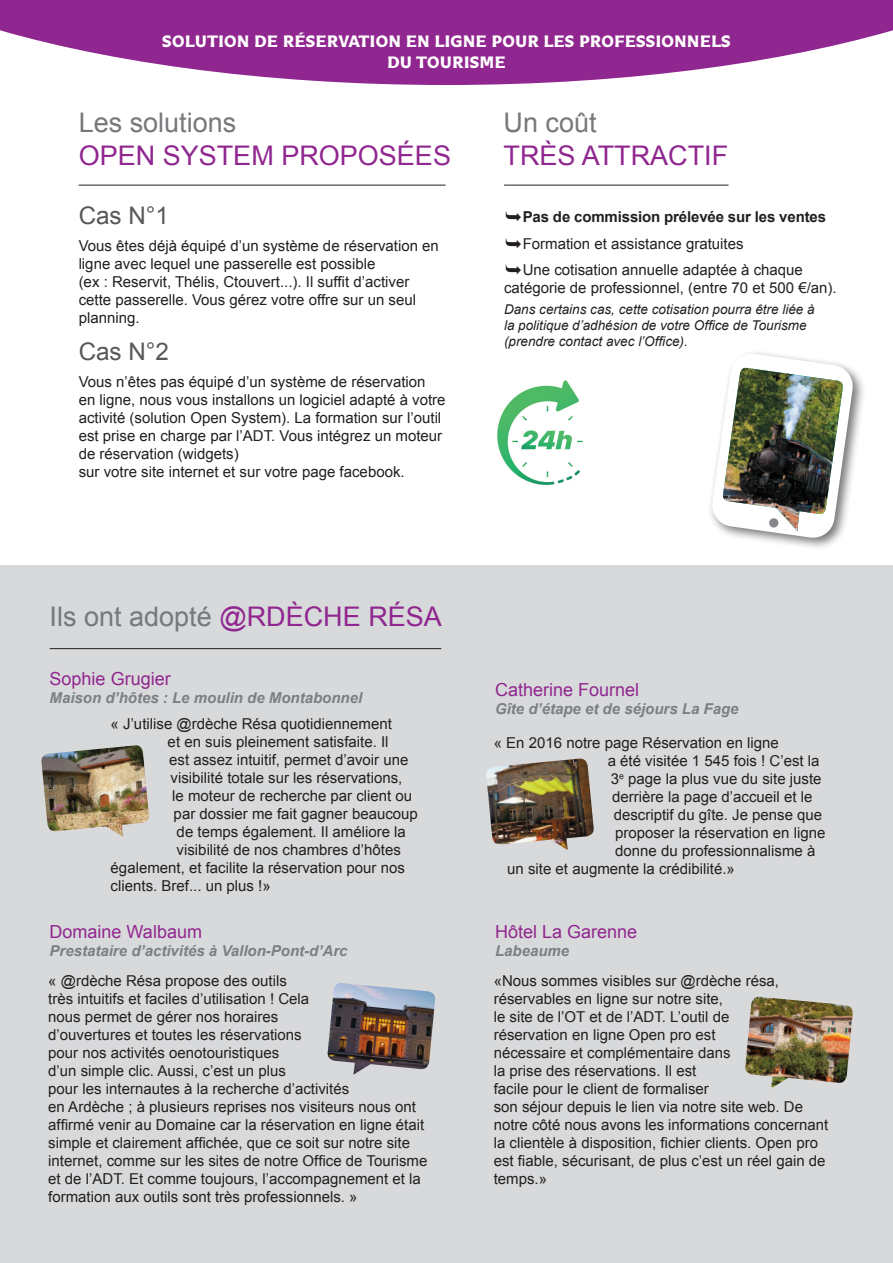
<style>
.page{position:relative;width:893px;height:1263px;background:#fff}
.page>*{position:absolute;margin:0;border:0;box-sizing:border-box;transform-origin:0 0}
.t1{font:27px "Arial";color:#76787b}
.t2{font:27px "Arial";color:#90268f}
.t3{font:24.15px "Arial";color:#57585a}
.t4{font:900 18px/21.6px "Cobalte";color:#fff;text-align:center}
.t5{font:18px "Arial";color:#90268f}
.t6{font:15px/18px "Arial";color:#231f20}
.t7{font:italic 700 15px "Arial";color:#7c7e81}
.t8{font:700 15px "Arial";letter-spacing:-.01em;color:#231f20}
.t9{font:italic 13.5px/16.2px "Arial";color:#231f20}
.s1{color:#90268f}
</style>
<div class="page">
<div style="left:0;top:566px;width:893px;height:697px;background:#d8d9db"></div>
<hr style="left:79px;top:185px;width:367px;height:1px;background:#231f20">
<hr style="left:50px;top:648px;width:391px;height:1px;background:#231f20">
<hr style="left:504px;top:185px;width:225px;height:1px;background:#231f20">
<div style="left:707px;top:349px;width:159px;height:202px;background:#231f20;opacity:.62"></div>
<svg style="left:711px;top:352px;width:143px;height:187px"></svg>
<img style="left:722px;top:368px;width:122px;height:163px">
<div style="left:769px;top:518px;width:10px;height:10px;background:#848689;border-radius:50%"></div>
<svg style="left:0;top:0;width:893px;height:85px;fill:#90268f"></svg>
<img style="left:327px;top:983px;width:109px;height:91px">
<img style="left:41px;top:745px;width:108px;height:92px">
<img style="left:486px;top:758px;width:108px;height:92px">
<img style="left:745px;top:997px;width:108px;height:91px">
<img style="left:497px;top:380px;width:86px;height:105px">
<p class="t4" style="left:162px;top:29px;width:570px">SOLUTION DE RÉSERVATION EN LIGNE POUR LES PROFESSIONNELS<br>DU TOURISME</p>
<h1 class="t1" style="left:79px;top:105px;width:159px">Les solutions</h1>
<h1 class="t2" style="left:79px;top:137px;width:374px">OPEN SYSTEM PROPOSÉES</h1>
<h2 class="t3" style="left:79px;top:199px;width:92px">Cas N°1</h2>
<p class="t6" style="left:79px;top:236px;width:362px">Vous êtes déjà équipé d’un système de réservation en ligne avec lequel une passerelle est possible<br>(ex : Reservit, Thélis, Ctouvert...). Il suffit d’activer cette passerelle. Vous gérez votre offre sur un seul planning.</p>
<h2 class="t3" style="left:79px;top:336px;width:92px">Cas N°2</h2>
<p class="t6" style="left:79px;top:373px;width:368px">Vous n’êtes pas équipé d’un système de réservation en ligne, nous vous installons un logiciel adapté à votre activité (solution Open System). La formation sur l’outil est prise en charge par l’ADT. Vous intégrez un moteur de réservation (widgets)<br>sur votre site internet et sur votre page facebook.</p>
<h1 class="t1" style="left:504px;top:105px;width:95px">Un coût</h1>
<h1 class="t2" style="left:504px;top:137px;width:226px">TRÈS ATTRACTIF</h1>
<p class="t8" style="left:523px;top:207px;width:305px">Pas de commission prélevée sur les ventes</p>
<p class="t6" style="left:523px;top:230px;width:282px;line-height:26.5px">Formation et assistance gratuites<br>Une cotisation annuelle adaptée à chaque</p>
<p class="t6" style="left:504px;top:279px;width:334px">catégorie de professionnel, (entre 70 et 500 €/an).</p>
<p class="t9" style="left:504px;top:301px;width:312px">Dans certains cas, cette cotisation pourra être liée à la politique d’adhésion de votre Office de Tourisme (prendre contact avec l’Office).</p>
<h1 class="t1" style="left:50px;top:598px;width:394px">Ils ont adopté <span class="s1">@RDÈCHE RÉSA</span></h1>
<p class="t5" style="left:50px;top:667px;width:123px">Sophie Grugier</p>
<p class="t7" style="left:50px;top:688px;width:314px">Maison d’hôtes : Le moulin de Montabonnel</p>
<p class="t6" style="left:111px;top:715px;width:283px">« J’utilise @rdèche Résa quotidiennement</p>
<p class="t6" style="left:168px;top:733px;width:222px">et en suis pleinement satisfaite. Il</p>
<p class="t6" style="left:169px;top:751px;width:241px">est assez intuitif, permet d’avoir une</p>
<p class="t6" style="left:171px;top:769px;width:233px">visibilité totale sur les réservations,</p>
<p class="t6" style="left:172px;top:787px;width:242px">le moteur de recherche par client ou</p>
<p class="t6" style="left:174px;top:805px;width:246px">par dossier me fait gagner beaucoup</p>
<p class="t6" style="left:177px;top:823px;width:231px">de temps également. Il améliore la</p>
<p class="t6" style="left:177px;top:841px;width:226px">visibilité de nos chambres d’hôtes</p>
<p class="t6" style="left:111px;top:859px;width:296px">également, et facilite la réservation pour nos</p>
<p class="t6" style="left:111px;top:877px;width:162px">clients. Bref... un plus !»</p>
<p class="t5" style="left:50px;top:920px;width:154px">Domaine Walbaum</p>
<p class="t7" style="left:50px;top:941px;width:299px">Prestataire d’activités à Vallon-Pont-d’Arc</p>
<p class="t6" style="left:48px;top:971px;width:381px">« @rdèche Résa propose des outils<br>très intuitifs et faciles d’utilisation ! Cela<br>nous permet de gérer nos horaires<br>d’ouvertures et toutes les réservations<br>pour nos activités oenotouristiques<br>d’un simple clic. Aussi, c’est un plus<br>pour les internautes à la recherche d’activités<br>en Ardèche ; à plusieurs reprises nos visiteurs nous ont affirmé venir au Domaine car la réservation en ligne était simple et clairement affichée, que ce soit sur notre site internet, comme sur les sites de notre Office de Tourisme et de l’ADT. Et comme toujours, l’accompagnement et la formation aux outils sont très professionnels. »</p>
<p class="t5" style="left:495px;top:677px;width:146px">Catherine Fournel</p>
<p class="t7" style="left:495px;top:699px;width:245px">Gîte d’étape et de séjours La Fage</p>
<p class="t6" style="left:494px;top:734px;width:287px">« En 2016 notre page Réservation en ligne</p>
<p class="t6" style="left:608px;top:752px;width:213px">a été visitée 1 545 fois ! C’est la</p>
<p class="t6" style="left:611px;top:770px;width:212px">3<sup>e</sup> page la plus vue du site juste</p>
<p class="t6" style="left:612px;top:788px;width:202px">derrière la page d’accueil et le</p>
<p class="t6" style="left:614px;top:806px;width:210px">descriptif du gîte. Je pense que</p>
<p class="t6" style="left:615px;top:824px;width:212px">proposer la réservation en ligne</p>
<p class="t6" style="left:615px;top:842px;width:202px">donne du professionnalisme à</p>
<p class="t6" style="left:507px;top:860px;width:229px">un site et augmente la crédibilité.»</p>
<p class="t5" style="left:495px;top:920px;width:144px">Hôtel La Garenne</p>
<p class="t7" style="left:495px;top:941px;width:76px">Labeaume</p>
<p class="t6" style="left:494px;top:971px;width:336px">«Nous sommes visibles sur @rdèche résa, réservables en ligne sur notre site,<br>le site de l’OT et de l’ADT. L’outil de<br>réservation en ligne Open pro est<br>nécessaire et complémentaire dans<br>la prise des réservations. Il est<br>facile pour le client de formaliser<br>son séjour depuis le lien via notre site web. De notre côté nous avons les informations concernant la clientèle à disposition, fichier clients. Open pro est fiable, sécurisant, de plus c’est un réel gain de temps.»</p>
</div>
